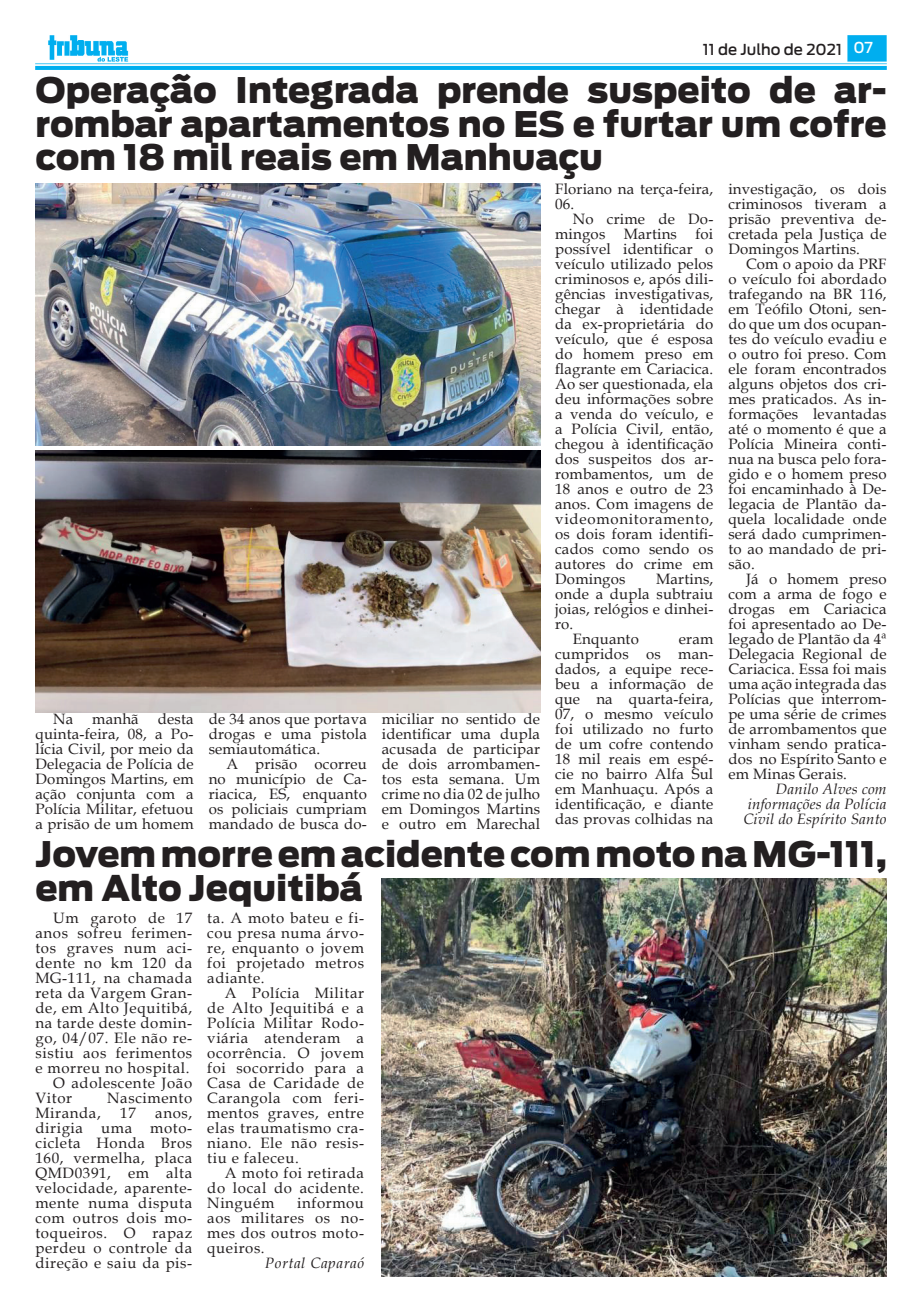
<style>
.page{position:relative;width:922px;height:1312px;background:#fff}
.page>*{position:absolute;margin:0;border:0;box-sizing:border-box;transform-origin:0 0}
.t1{font:900 35px/33.8px "Antenna";color:#231f20;text-align:justify}
.t2{font:15px/15px "Book Antiqua";letter-spacing:.015em;color:#231f20;text-align:justify}
.t3{font:15px "Book Antiqua";letter-spacing:.04em;color:#231f20}
.t4{font:italic 15px/15px "Book Antiqua";letter-spacing:.015em;color:#231f20;text-align:justify}
.t5{font:500 15px "Antenna";color:#231f20}
.t6{font:italic 15px "Book Antiqua";letter-spacing:.04em;color:#231f20}
.s1{color:#fff}
</style>
<div class="page">
<img style="left:35px;top:35px;width:851px;height:34px">
<img style="left:35px;top:183px;width:505px;height:262px">
<img style="left:35px;top:451px;width:505px;height:261px">
<img style="left:382px;top:878px;width:504px;height:398px">
<p class="t5" style="left:702px;top:41px;width:171px">11 de Julho de 2021 <span class="s1">07</span></p>
<h1 class="t1" style="left:35px;top:73px;width:852px">Operação Integrada prende suspeito de ar&shy;rombar apartamentos no ES e furtar um cofre com 18 mil reais em Manhuaçu</h1>
<p class="t2" style="left:728px;top:181px;width:160px">investigação, os dois criminosos tiveram a prisão preventiva de&shy;cretada pela Justiça de Domingos Martins.</p>
<p class="t2" style="left:728px;top:256px;width:160px;text-indent:18px">Com o apoio da PRF o veículo foi abordado trafegando na BR 116, em Teófilo Otoni, sen&shy;do que um dos ocupan&shy;tes do veículo evadiu e o outro foi preso. Com ele foram encontrados alguns objetos dos cri&shy;mes praticados. As in&shy;formações levantadas até o momento é que a Polícia Mineira conti&shy;nua na busca pelo fora&shy;gido e o homem preso foi encaminhado à De&shy;legacia de Plantão da&shy;quela localidade onde será dado cumprimen&shy;to ao mandado de pri&shy;são.</p>
<p class="t2" style="left:728px;top:571px;width:160px;text-indent:18px">Já o homem preso com a arma de fogo e drogas em Cariacica foi apresentado ao De&shy;legado de Plantão da 4ª Delegacia Regional de Cariacica. Essa foi mais uma ação integrada das Polícias que interrom&shy;pe uma série de crimes de arrombamentos que vinham sendo pratica&shy;dos no Espírito Santo e em Minas Gerais.</p>
<p class="t4" style="left:743px;top:781px;width:145px;text-indent:32px">Danilo Alves com informações da Polícia Civil do Espírito Santo</p>
<h1 class="t1" style="left:35px;top:837px;width:852px">Jovem morre em acidente com moto na MG-111, em Alto Jequitibá</h1>
<p class="t3" style="left:53px;top:907px;width:140px">Um garoto de 17</p>
<p class="t3" style="left:35px;top:922px;width:158px">anos sofreu ferimen-</p>
<p class="t3" style="left:35px;top:937px;width:158px">tos graves num aci-</p>
<p class="t3" style="left:35px;top:952px;width:158px">dente no km 120 da</p>
<p class="t3" style="left:35px;top:967px;width:158px">MG-111, na chamada</p>
<p class="t3" style="left:35px;top:982px;width:158px">reta da Vargem Gran-</p>
<p class="t3" style="left:35px;top:997px;width:158px">de, em Alto Jequitibá,</p>
<p class="t3" style="left:35px;top:1012px;width:158px">na tarde deste domin-</p>
<p class="t3" style="left:35px;top:1027px;width:158px">go, 04/07. Ele não re-</p>
<p class="t3" style="left:35px;top:1042px;width:158px">sistiu aos ferimentos</p>
<p class="t3" style="left:35px;top:1057px;width:156px">e morreu no hospital.</p>
<p class="t3" style="left:53px;top:1072px;width:140px">O adolescente João</p>
<p class="t2" style="left:35px;top:1089px;width:38px">Vitor</p>
<p class="t3" style="left:107px;top:1087px;width:86px">Nascimento</p>
<p class="t3" style="left:35px;top:1102px;width:67px">Miranda,</p>
<p class="t2" style="left:120px;top:1104px;width:17px">17</p>
<p class="t2" style="left:555px;top:181px;width:160px">Floriano na terça-feira,<br>06.</p>
<p class="t2" style="left:555px;top:211px;width:160px;text-indent:18px">No crime de Do&shy;mingos Martins foi possível identificar o veículo utilizado pelos criminosos e, após dili&shy;gências investigativas, chegar à identidade da ex-proprietária do veículo, que é esposa do homem preso em flagrante em Cariacica.<br>Ao ser questionada, ela deu informações sobre a venda do veículo, e a Polícia Civil, então, chegou à identificação dos suspeitos dos ar&shy;rombamentos, um de 18 anos e outro de 23 anos. Com imagens de videomonitoramento, os dois foram identifi&shy;cados como sendo os autores do crime em Domingos</p>
<p class="t2" style="left:656px;top:571px;width:59px">Martins,</p>
<p class="t2" style="left:555px;top:586px;width:160px">onde a dupla subtraiu</p>
<p class="t2" style="left:555px;top:601px;width:160px">joias, relógios e dinhei-</p>
<p class="t2" style="left:555px;top:616px;width:20px">ro.</p>
<p class="t2" style="left:572px;top:631px;width:68px">Enquanto</p>
<p class="t2" style="left:555px;top:631px;width:160px;text-indent:124px">eram cumpridos os man&shy;dados, a equipe rece&shy;beu a informação de que na quarta-feira, 07, o mesmo veículo foi utilizado no furto de um cofre contendo 18 mil reais em espé&shy;cie no bairro Alfa Sul em Manhuaçu. Após a identificação, e diante das provas colhidas na</p>
<p class="t2" style="left:35px;top:710px;width:160px;text-indent:122px">desta quinta-feira, 08, a Po&shy;lícia Civil, por meio da Delegacia de Polícia de Domingos Martins, em ação conjunta com a Polícia Militar, efetuou a prisão de um homem</p>
<p class="t2" style="left:209px;top:710px;width:160px">de 34 anos que portava drogas e uma pistola semiautomática.</p>
<p class="t2" style="left:53px;top:710px;width:22px">Na</p>
<p class="t2" style="left:92px;top:710px;width:48px">manhã</p>
<p class="t2" style="left:382px;top:710px;width:160px">miciliar no sentido de identificar uma dupla acusada de participar de dois arrombamen&shy;tos esta semana. Um crime no dia 02 de julho em Domingos Martins e outro em Marechal</p>
<p class="t2" style="left:209px;top:755px;width:160px;text-indent:18px">A prisão ocorreu no município de Ca&shy;riacica, ES, enquanto os policiais cumpriam mandado de busca do-</p>
<p class="t2" style="left:207px;top:909px;width:158px">ta. A moto bateu e fi&shy;cou presa numa árvo&shy;re, enquanto o jovem foi projetado metros adiante.</p>
<p class="t2" style="left:207px;top:984px;width:158px;text-indent:18px">A Polícia Militar de Alto Jequitibá e a Polícia Militar Rodo&shy;viária atenderam a ocorrência. O jovem foi socorrido para a Casa de Caridade de Carangola com feri&shy;mentos graves, entre elas traumatismo cra&shy;niano. Ele não resis&shy;tiu e faleceu.</p>
<p class="t2" style="left:207px;top:1164px;width:158px;text-indent:18px">A moto foi retirada do local do acidente.<br>Ninguém</p>
<p class="t2" style="left:35px;top:1104px;width:158px;text-indent:120px">anos, dirigia uma moto&shy;cicleta Honda Bros 160, vermelha, placa QMD0391, em alta velocidade, aparente&shy;mente numa disputa com outros dois mo&shy;toqueiros. O rapaz perdeu o controle da direção e saiu da pis-</p>
<p class="t2" style="left:207px;top:1194px;width:158px;text-indent:90px">informou aos militares os no&shy;mes dos outros moto&shy;queiros.</p>
<p class="t6" style="left:265px;top:1252px;width:101px">Portal Caparaó</p>
</div>
